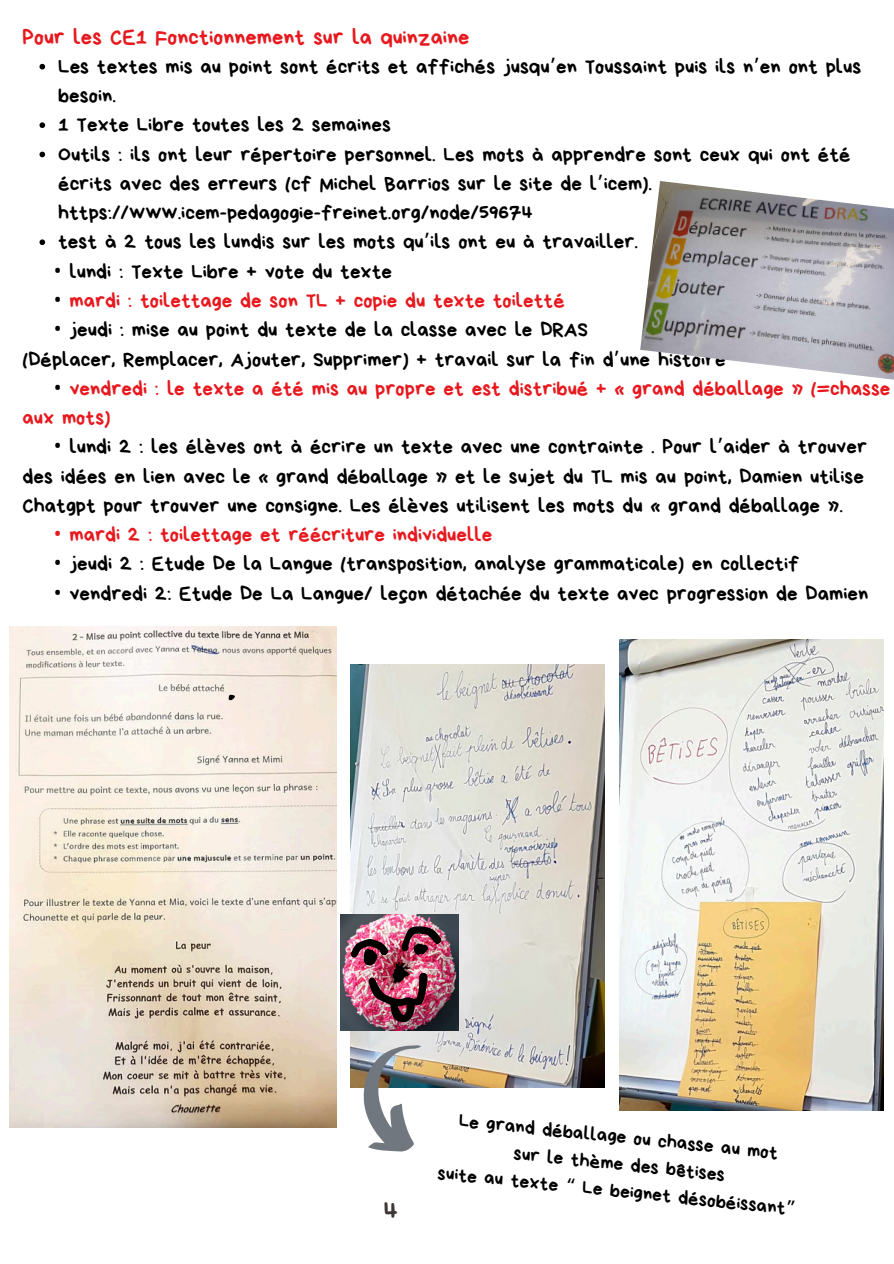
<style>
.page{position:relative;width:894px;height:1264px;background:#fff}
.page>*{position:absolute;margin:0;border:0;box-sizing:border-box;transform-origin:0 0}
.t1{font:27px "Bryndan Write";color:#3f3636}
.t2{font:22.5px "Bryndan Write";color:#e7191f}
.t3{font:21px/29.2px "Bryndan Write";color:#000}
.t4{font:21px/29.2px "Bryndan Write";color:#e7191f}
.t5{font:19.5px "Bryndan Write";color:#000}
.s1{font-family:"Noto Sans Gurmukhi"}
.s2{font-family:"Noto Sans"}
.s3{font-family:"Noto Sans";color:#000}
</style>
<div class="page">
<img style="left:10px;top:626px;width:326px;height:501px">
<img style="left:350px;top:664px;width:254px;height:423px">
<img style="left:619px;top:639px;width:264px;height:471px">
<svg style="left:39px;top:64px;width:6px;height:5px"></svg>
<svg style="left:39px;top:122px;width:6px;height:6px"></svg>
<svg style="left:39px;top:152px;width:6px;height:5px"></svg>
<svg style="left:39px;top:239px;width:6px;height:6px"></svg>
<img style="left:640px;top:181px;width:253px;height:199px">
<svg style="left:330px;top:1029px;width:135px;height:123px"></svg>
<img style="left:340px;top:914px;width:118px;height:116px">
<svg style="left:228px;top:694px;width:7px;height:6px"></svg>
<svg style="left:351px;top:938px;width:37px;height:27px"></svg>
<svg style="left:401px;top:926px;width:40px;height:29px"></svg>
<img style="left:368px;top:972px;width:59px;height:50px">
<p class="t2" style="left:23px;top:26px;width:448px">Pour les CE1 Fonctionnement sur la quinzaine</p>
<p class="t3" style="left:58px;top:52px;width:804px">Les textes mis au point sont écrits et affichés jusqu<span class="s1">’</span>en Toussaint puis ils n<span class="s1">’</span>en ont plus besoin.</p>
<h1 class="t3" style="left:58px;top:110px;width:334px">1 Texte Libre toutes les 2 semaines</h1>
<p class="t3" style="left:58px;top:140px;width:793px">Outils : ils ont leur répertoire personnel. Les mots à apprendre sont ceux qui ont été écrits avec des erreurs (cf Michel Barrios sur le site de l<span class="s1">’</span>icem). https://www.icem-pedagogie-freinet.org/node/59674</p>
<p class="t3" style="left:58px;top:227px;width:581px">test à 2 tous les lundis sur les mots qu<span class="s1">’</span>ils ont eu à travailler.</p>
<p class="t3" style="left:54px;top:257px;width:339px"><span class="s2">•</span> lundi : Texte Libre + vote du texte</p>
<p class="t4" style="left:54px;top:286px;width:512px"><span class="s3">•</span> mardi : toilettage de son TL + copie du texte toiletté</p>
<p class="t3" style="left:23px;top:315px;width:704px;text-indent:31px"><span class="s2">•</span> jeudi : mise au point du texte de la classe avec le DRAS<br>(Déplacer, Remplacer, Ajouter, Supprimer) + travail sur la fin d<span class="s1">’</span>une histoire</p>
<p class="t4" style="left:23px;top:374px;width:869px;text-indent:31px"><span class="s3">•</span> vendredi : le texte a été mis au propre et est distribué + « grand déballage » (=chasse aux mots)</p>
<p class="t3" style="left:23px;top:432px;width:845px;text-indent:31px"><span class="s2">•</span> lundi 2 : les élèves ont à écrire un texte avec une contrainte . Pour l<span class="s1">’</span>aider à trouver des idées en lien avec le « grand déballage » et le sujet du TL mis au point, Damien utilise<br>Chatgpt pour trouver une consigne. Les élèves utilisent les mots du « grand déballage ».</p>
<p class="t4" style="left:54px;top:520px;width:440px"><span class="s2">•</span> mardi 2 : toilettage et réécriture individuelle</p>
<p class="t3" style="left:54px;top:549px;width:747px"><span class="s2">•</span> jeudi 2 : Etude De la Langue (transposition, analyse grammaticale) en collectif</p>
<p class="t3" style="left:54px;top:578px;width:815px"><span class="s2">•</span> vendredi 2: Etude De La Langue/ leçon détachée du texte avec progression de Damien</p>
<p class="t1" style="left:383px;top:1197px;width:16px">4</p>
<p class="t5" style="left:460px;top:1110px;width:322px;rotate:6deg">Le grand déballage ou chasse au mot</p>
<p class="t5" style="left:514px;top:1143px;width:214px;rotate:6deg">sur le thème des bêtises</p>
<p class="t5" style="left:439px;top:1162px;width:361px;rotate:6deg">suite au texte <span class="s1">“</span> Le beignet désobéissant<span class="s1">”</span></p>
</div>
